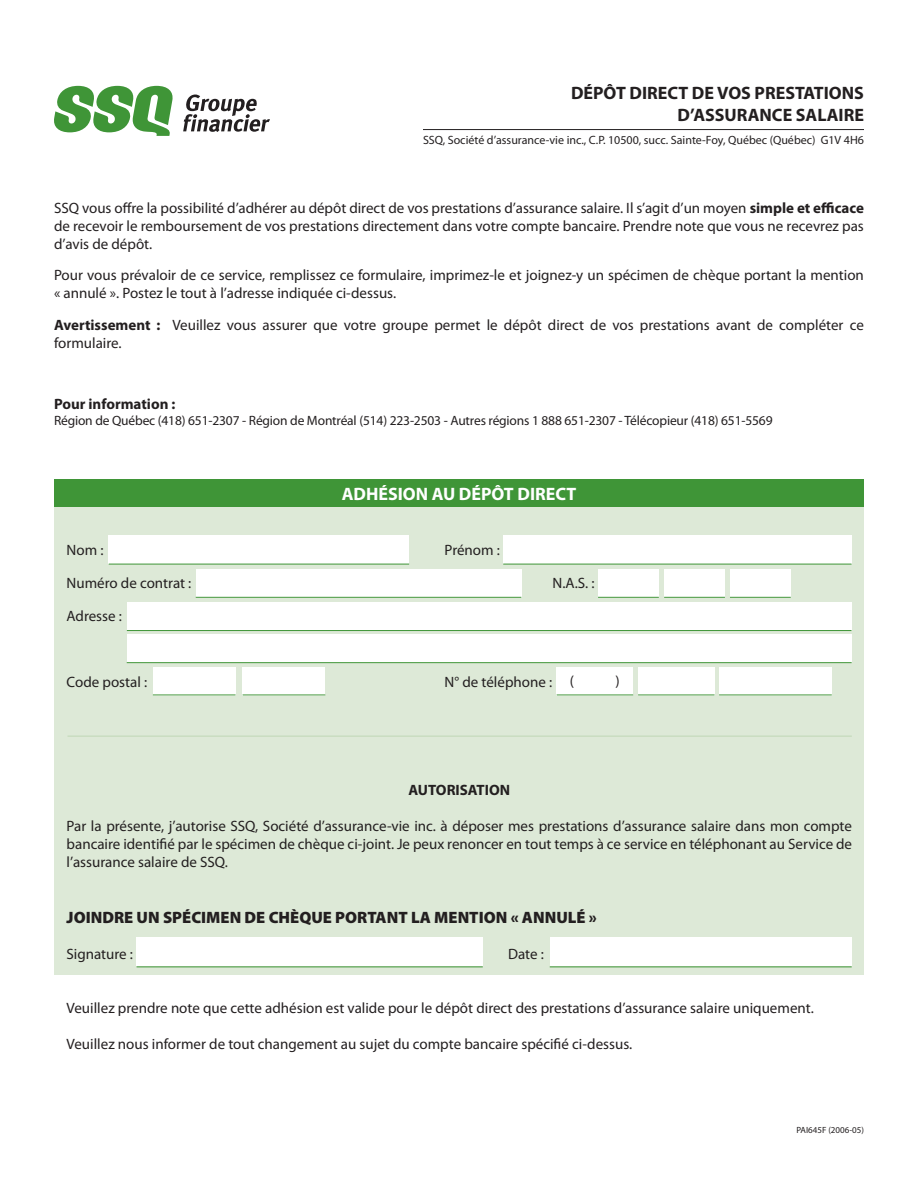
<style>
.page{position:relative;width:918px;height:1188px;background:#fff}
.page>*{position:absolute;margin:0;border:0;box-sizing:border-box;transform-origin:0 0}
.t1{font:700 18px/21.6px "Myriad Pro";color:#231f20;text-align:right}
.t2{font:700 18px "Myriad Pro";color:#fff}
.t3{font:900 16.5px "Myriad Pro";color:#231f20}
.t4{font:15px/18px "Myriad Pro";color:#231f20;text-align:justify}
.t5{font:700 15px "Myriad Pro";color:#231f20}
.t6{font:13.5px "Myriad Pro";letter-spacing:-.01em;color:#231f20}
.t7{font:12px "Myriad Pro";color:#231f20}
.t8{font:9px "Myriad Pro";color:#231f20}
.s1{font-weight:700}
</style>
<div class="page">
<div style="left:54px;top:479px;width:810px;height:496px;background:#dde9d7"></div>
<div style="left:54px;top:479px;width:810px;height:28px;background:#3f9537"></div>
<hr style="left:423px;top:129px;width:441px;height:1px;background:#231f20">
<div style="left:137px;top:938px;width:346px;height:28px;background:#fff"></div>
<hr style="left:137px;top:967px;width:346px;height:1px;background:#3f9537">
<div style="left:550px;top:938px;width:302px;height:28px;background:#fff"></div>
<hr style="left:550px;top:967px;width:302px;height:1px;background:#3f9537">
<div style="left:109px;top:536px;width:300px;height:28px;background:#fff"></div>
<hr style="left:109px;top:564px;width:300px;height:1px;background:#3f9537">
<div style="left:196px;top:570px;width:325px;height:28px;background:#fff"></div>
<hr style="left:196px;top:597px;width:325px;height:1px;background:#3f9537">
<div style="left:153px;top:667px;width:83px;height:28px;background:#fff"></div>
<hr style="left:153px;top:695px;width:83px;height:1px;background:#3f9537">
<div style="left:503px;top:536px;width:349px;height:28px;background:#fff"></div>
<hr style="left:503px;top:564px;width:349px;height:1px;background:#3f9537">
<div style="left:598px;top:570px;width:61px;height:28px;background:#fff"></div>
<hr style="left:598px;top:597px;width:61px;height:1px;background:#3f9537">
<div style="left:557px;top:667px;width:76px;height:28px;background:#fff"></div>
<hr style="left:557px;top:695px;width:76px;height:1px;background:#3f9537">
<div style="left:664px;top:570px;width:61px;height:28px;background:#fff"></div>
<hr style="left:664px;top:597px;width:61px;height:1px;background:#3f9537">
<div style="left:730px;top:570px;width:61px;height:28px;background:#fff"></div>
<hr style="left:730px;top:597px;width:61px;height:1px;background:#3f9537">
<div style="left:243px;top:667px;width:82px;height:28px;background:#fff"></div>
<hr style="left:243px;top:695px;width:82px;height:1px;background:#3f9537">
<div style="left:638px;top:667px;width:77px;height:28px;background:#fff"></div>
<hr style="left:638px;top:695px;width:77px;height:1px;background:#3f9537">
<div style="left:719px;top:667px;width:113px;height:28px;background:#fff"></div>
<hr style="left:719px;top:695px;width:113px;height:1px;background:#3f9537">
<div style="left:127px;top:602px;width:725px;height:28px;background:#fff"></div>
<hr style="left:127px;top:630px;width:725px;height:1px;background:#3f9537">
<div style="left:127px;top:634px;width:725px;height:29px;background:#fff"></div>
<hr style="left:127px;top:662px;width:725px;height:1px;background:#3f9537">
<hr style="left:68px;top:736px;width:784px;height:1px;background:#bfd7b5">
<svg style="left:54px;top:86px;width:119px;height:50px"></svg>
<svg style="left:183px;top:95px;width:87px;height:37px"></svg>
<p class="t1" style="left:571px;top:82px;width:294px">DÉPÔT DIRECT DE VOS PRESTATIONS<br>D’ASSURANCE SALAIRE</p>
<p class="t7" style="left:423px;top:133px;width:443px">SSQ, Société d’assurance-vie inc., C.P. 10500, succ. Sainte-Foy, Québec (Québec) G1V 4H6</p>
<p class="t4" style="left:54px;top:199px;width:812px">SSQ vous offre la possibilité d’adhérer au dépôt direct de vos prestations d’assurance salaire. Il s’agit d’un moyen <span class="s1">simple et efficace </span>de recevoir le remboursement de vos prestations directement dans votre compte bancaire. Prendre note que vous ne recevrez pas d’avis de dépôt.</p>
<p class="t4" style="left:54px;top:266px;width:811px">Pour vous prévaloir de ce service, remplissez ce formulaire, imprimez-le et joignez-y un spécimen de chèque portant la mention « annulé ». Postez le tout à l’adresse indiquée ci-dessus.</p>
<p class="t4" style="left:54px;top:316px;width:811px"><span class="s1">Avertissement :</span> Veuillez vous assurer que votre groupe permet le dépôt direct de vos prestations avant de compléter ce formulaire.</p>
<p class="t5" style="left:54px;top:394px;width:123px">Pour information :</p>
<p class="t6" style="left:54px;top:412px;width:720px">Région de Québec (418) 651-2307 - Région de Montréal (514) 223-2503 - Autres régions 1 888 651-2307 - Télécopieur (418) 651-5569</p>
<p class="t2" style="left:342px;top:482px;width:236px">ADHÉSION AU DÉPÔT DIRECT</p>
<p class="t4" style="left:67px;top:541px;width:38px">Nom :</p>
<p class="t4" style="left:445px;top:541px;width:57px">Prénom :</p>
<p class="t4" style="left:67px;top:574px;width:126px">Numéro de contrat :</p>
<p class="t4" style="left:553px;top:574px;width:44px">N.A.S. :</p>
<p class="t4" style="left:67px;top:607px;width:57px">Adresse :</p>
<p class="t4" style="left:67px;top:673px;width:82px">Code postal :</p>
<p class="t4" style="left:445px;top:673px;width:109px">N° de téléphone :</p>
<p class="t4" style="left:570px;top:671px;width:6px">(</p>
<p class="t4" style="left:616px;top:671px;width:6px">)</p>
<p class="t5" style="left:409px;top:780px;width:103px">AUTORISATION</p>
<p class="t4" style="left:67px;top:817px;width:787px">Par la présente, j’autorise SSQ, Société d’assurance-vie inc. à déposer mes prestations d’assurance salaire dans mon compte bancaire identifié par le spécimen de chèque ci-joint. Je peux renoncer en tout temps à ce service en téléphonant au Service de l’assurance salaire de SSQ.</p>
<p class="t3" style="left:67px;top:906px;width:532px">JOINDRE UN SPÉCIMEN DE CHÈQUE PORTANT LA MENTION « ANNULÉ »</p>
<p class="t4" style="left:67px;top:944px;width:68px">Signature :</p>
<p class="t4" style="left:508px;top:944px;width:37px">Date :</p>
<p class="t4" style="left:67px;top:998px;width:749px">Veuillez prendre note que cette adhésion est valide pour le dépôt direct des prestations d’assurance salaire uniquement.</p>
<p class="t4" style="left:67px;top:1034px;width:567px">Veuillez nous informer de tout changement au sujet du compte bancaire spécifié ci-dessus.</p>
<p class="t8" style="left:797px;top:1124px;width:69px">PAI645F (2006-05)</p>
</div>
